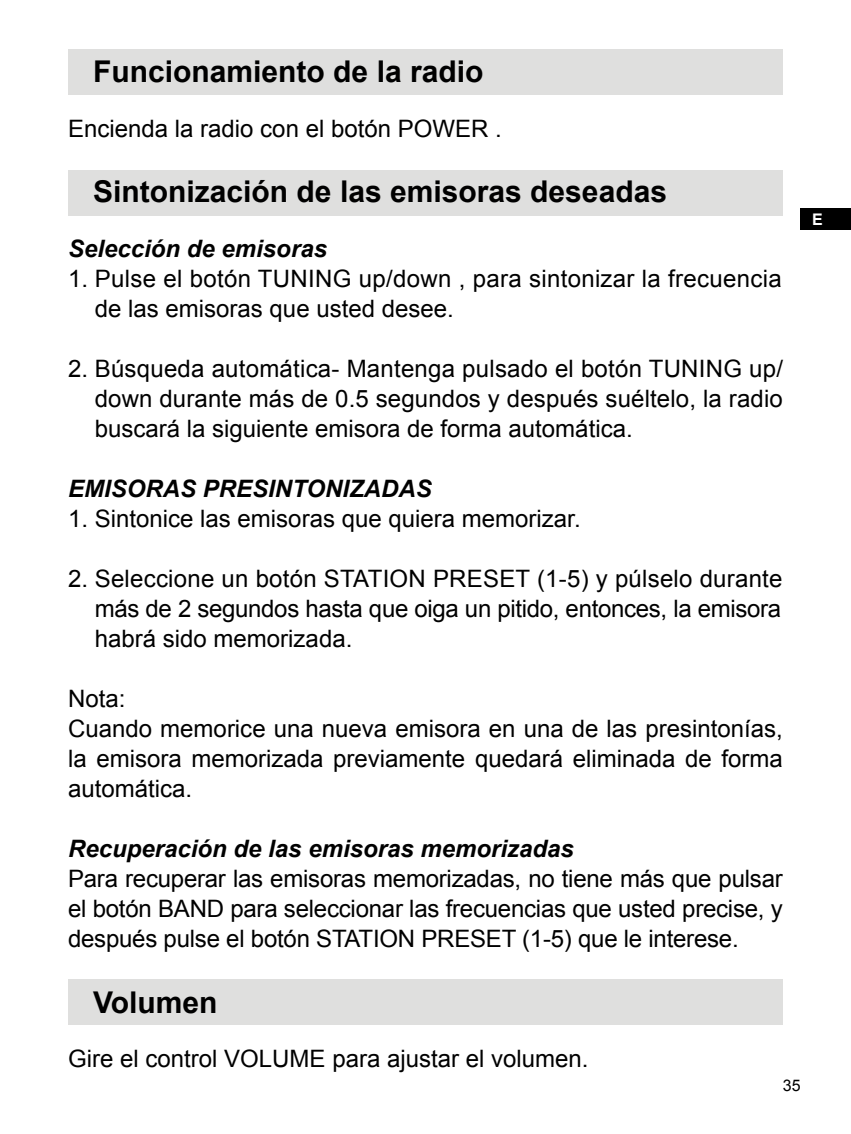
<style>
.page{position:relative;width:851px;height:1134px;background:#fff}
.page>*{position:absolute;margin:0;border:0;box-sizing:border-box;transform-origin:0 0}
.t1{font:700 30px "Arial";color:#000}
.t2{font:24px/30px "Arial";color:#000;text-align:justify}
.t3{font:italic 700 24px "Arial";color:#000}
.t4{font:16px "Arial";color:#000}
.t5{font:700 16px "Arial";color:#fff}
</style>
<div class="page">
<div style="left:800px;top:208px;width:50px;height:22px;background:#000"></div>
<div style="left:68px;top:979px;width:714px;height:46px;background:#dfdfde"></div>
<div style="left:68px;top:170px;width:714px;height:45px;background:#dfdfde"></div>
<div style="left:68px;top:50px;width:714px;height:45px;background:#dfdfde"></div>
<p class="t1" style="left:93px;top:52px;width:392px">Funcionamiento de la radio</p>
<p class="t2" style="left:68px;top:114px;width:435px">Encienda la radio con el botón POWER .</p>
<p class="t1" style="left:93px;top:172px;width:575px">Sintonización de las emisoras deseadas</p>
<p class="t3" style="left:68px;top:233px;width:260px">Selección de emisoras</p>
<p class="t2" style="left:95px;top:264px;width:688px;text-indent:-27px">1. Pulse el botón TUNING up/down , para sintonizar la frecuencia de las emisoras que usted desee.</p>
<p class="t2" style="left:95px;top:354px;width:689px;text-indent:-27px">2. Búsqueda automática- Mantenga pulsado el botón TUNING up/ down durante más de 0.5 segundos y después suéltelo, la radio buscará la siguiente emisora de forma automática.</p>
<p class="t3" style="left:68px;top:473px;width:365px">EMISORAS PRESINTONIZADAS</p>
<p class="t2" style="left:68px;top:504px;width:514px">1 . Sintonice las emisoras que quiera memorizar.</p>
<p class="t2" style="left:95px;top:564px;width:689px;text-indent:-27px">2. Seleccione un botón STATION PRESET (1-5) y púlselo durante más de 2 segundos hasta que oiga un pitido, entonces, la emisora habrá sido memorizada.</p>
<p class="t5" style="left:811px;top:209px;width:12px">E</p>
<p class="t2" style="left:68px;top:684px;width:716px;text-align:left">Nota:<br>Cuando memorice una nueva emisora en una de las presintonías, la emisora memorizada previamente quedará eliminada de forma automática.</p>
<p class="t3" style="left:68px;top:833px;width:507px">Recuperación de las emisoras memorizadas</p>
<p class="t2" style="left:68px;top:864px;width:716px">Para recuperar las emisoras memorizadas, no tiene más que pulsar el botón BAND para seleccionar las frecuencias que usted precise, y después pulse el botón STATION PRESET (1-5) que le interese.</p>
<p class="t1" style="left:93px;top:982px;width:126px">Volumen</p>
<p class="t2" style="left:68px;top:1044px;width:522px">Gire el control VOLUME para ajustar el volumen.</p>
<p class="t4" style="left:782px;top:1075px;width:19px">35</p>
</div>
